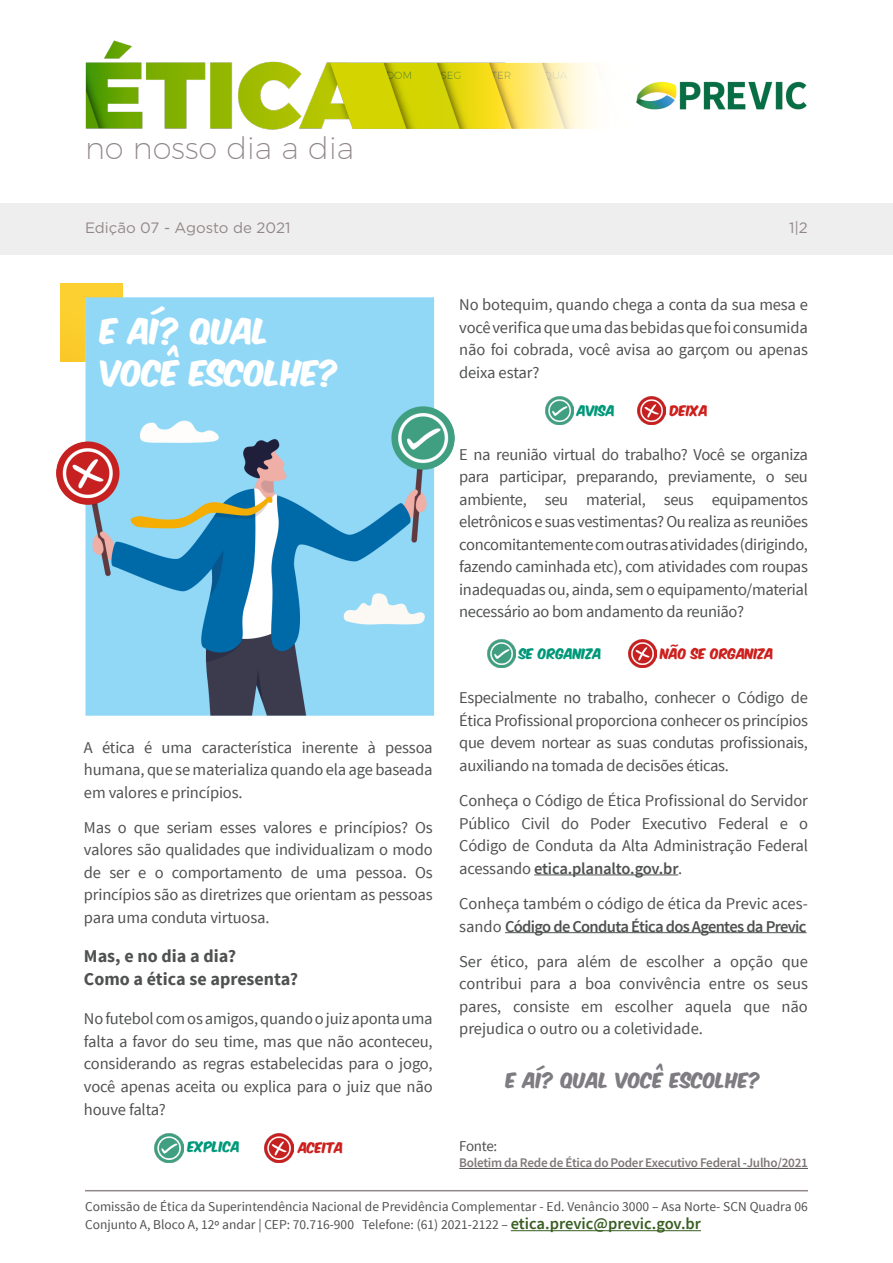
<style>
.page{position:relative;width:893px;height:1263px;background:#fff}
.page>*{position:absolute;margin:0;border:0;box-sizing:border-box;transform-origin:0 0}
.t1{font:200 30.75px "Montserrat";color:#918788}
.t2{font:30px/42px "Komika Axis";color:#fff}
.t3{font:700 18px/22.5px "Source Sans Pro";color:#4f5050}
.t4{font:18px "Komika Axis";letter-spacing:.01em;color:#7e7c81}
.t5{font:16.5px/22.5px "Source Sans Pro";letter-spacing:-.01em;color:#4f5050;text-align:justify}
.t6{font:15px "Gotham";color:#918788}
.t7{font:15px "Source Sans Pro";letter-spacing:-.025em;color:#4f5050}
.t8{font:13.5px/18px "Source Sans Pro";color:#4f5050}
.t9{font:600 13.2px "Source Sans Pro";letter-spacing:-.02em;color:#7f7778}
.t10{font:12.45px "Komika Axis";color:#cd201d}
.t11{font:12.45px "Komika Axis";color:#009879}
.s1{font-weight:600}
.s2{font-weight:600;font-size:16.5px;color:#385e22}
</style>
<div class="page">
<div style="left:60px;top:283px;width:62px;height:79px;background:#fcd030"></div>
<img style="left:57px;top:298px;width:397px;height:417px">
<img style="left:155px;top:1133px;width:29px;height:29px">
<img style="left:265px;top:1133px;width:29px;height:29px">
<hr style="left:534px;top:874px;width:144px;height:1px;background:#4f5050">
<hr style="left:505px;top:932px;width:301px;height:1px;background:#4f5050">
<hr style="left:511px;top:1230px;width:190px;height:1px;background:#385e22">
<hr style="left:85px;top:1190px;width:723px;height:1px;background:#918788">
<div style="left:0;top:203px;width:893px;height:51px;background:#efeeee"></div>
<img style="left:85px;top:40px;width:722px;height:90px">
<hr style="left:459px;top:1168px;width:349px;height:1px;background:#4f5050">
<img style="left:545px;top:397px;width:28px;height:28px">
<img style="left:637px;top:397px;width:29px;height:28px">
<img style="left:487px;top:640px;width:28px;height:27px">
<img style="left:628px;top:640px;width:28px;height:27px">
<h1 class="t1" style="left:85px;top:125px;width:271px">no nosso dia a dia</h1>
<p class="t6" style="left:85px;top:218px;width:207px">Edição 07 - Agosto de 2021</p>
<p class="t6" style="left:789px;top:218px;width:20px">1|2</p>
<h2 class="t2" style="left:101px;top:313px;width:240px">E AÍ? QUAL<br>VOCÊ ESCOLHE?</h2>
<p class="t5" style="left:84px;top:736px;width:350px">A ética é uma característica inerente à pessoa humana, que se materializa quando ela age baseada em valores e princípios.</p>
<p class="t5" style="left:84px;top:816px;width:350px">Mas o que seriam esses valores e princípios? Os valores são qualidades que individualizam o modo de ser e o comportamento de uma pessoa. Os princípios são as diretrizes que orientam as pessoas para uma conduta virtuosa.</p>
<p class="t3" style="left:84px;top:946px;width:216px">Mas, e no dia a dia?<br>Como a ética se apresenta?</p>
<p class="t5" style="left:84px;top:1008px;width:350px">No futebol com os amigos, quando o juiz aponta uma falta a favor do seu time, mas que não aconteceu, considerando as regras estabelecidas para o jogo, você apenas aceita ou explica para o juiz que não houve falta?</p>
<p class="t11" style="left:188px;top:1141px;width:54px">EXPLICA</p>
<p class="t10" style="left:298px;top:1141px;width:47px">ACEITA</p>
<p class="t5" style="left:459px;top:294px;width:350px">No botequim, quando chega a conta da sua mesa e você verifica que uma das bebidas que foi consumida não foi cobrada, você avisa ao garçom ou apenas deixa estar?</p>
<p class="t11" style="left:577px;top:404px;width:39px">AVISA</p>
<p class="t10" style="left:670px;top:405px;width:39px">DEIXA</p>
<p class="t5" style="left:459px;top:443px;width:350px">E na reunião virtual do trabalho? Você se organiza para participar, preparando, previamente, o seu ambiente, seu material, seus equipamentos eletrônicos e suas vestimentas? Ou realiza as reuniões concomitantemente com outras atividades (dirigindo, fazendo caminhada etc), com atividades com roupas inadequadas ou, ainda, sem o equipamento/material necessário ao bom andamento da reunião?</p>
<p class="t11" style="left:519px;top:647px;width:84px">SE ORGANIZA</p>
<p class="t10" style="left:660px;top:648px;width:115px">NÃO SE ORGANIZA</p>
<p class="t5" style="left:459px;top:687px;width:350px">Especialmente no trabalho, conhecer o Código de Ética Profissional proporciona conhecer os princípios que devem nortear as suas condutas profissionais, auxiliando na tomada de decisões éticas.</p>
<p class="t5" style="left:459px;top:790px;width:350px">Conheça o Código de Ética Profissional do Servidor Público Civil do Poder Executivo Federal e o Código de Conduta da Alta Administração Federal acessando <span class="s1">etica.planalto.gov.br</span>.</p>
<p class="t5" style="left:459px;top:892px;width:350px">Conheça também o código de ética da Previc aces&shy;sando <span class="s1">Código de Conduta Ética dos Agentes da Previc</span></p>
<p class="t5" style="left:459px;top:950px;width:350px">Ser ético, para além de escolher a opção que contribui para a boa convivência entre os seus pares, consiste em escolher aquela que não prejudica o outro ou a coletividade.</p>
<p class="t4" style="left:506px;top:1071px;width:257px">E AÍ? QUAL VOCÊ ESCOLHE?</p>
<p class="t7" style="left:459px;top:1136px;width:40px">Fonte:</p>
<p class="t9" style="left:459px;top:1155px;width:350px">Boletim da Rede de Ética do Poder Executivo Federal -Julho/2021</p>
<p class="t8" style="left:85px;top:1198px;width:724px">Comissão de Ética da Superintendência Nacional de Previdência Complementar - Ed. Venâncio 3000 – Asa Norte- SCN Quadra 06<br>Conjunto A, Bloco A, 12º andar | CEP: 70.716-900 Telefone: (61) 2021-2122 – <span class="s2">etica.previc@previc.gov.br</span></p>
</div>
